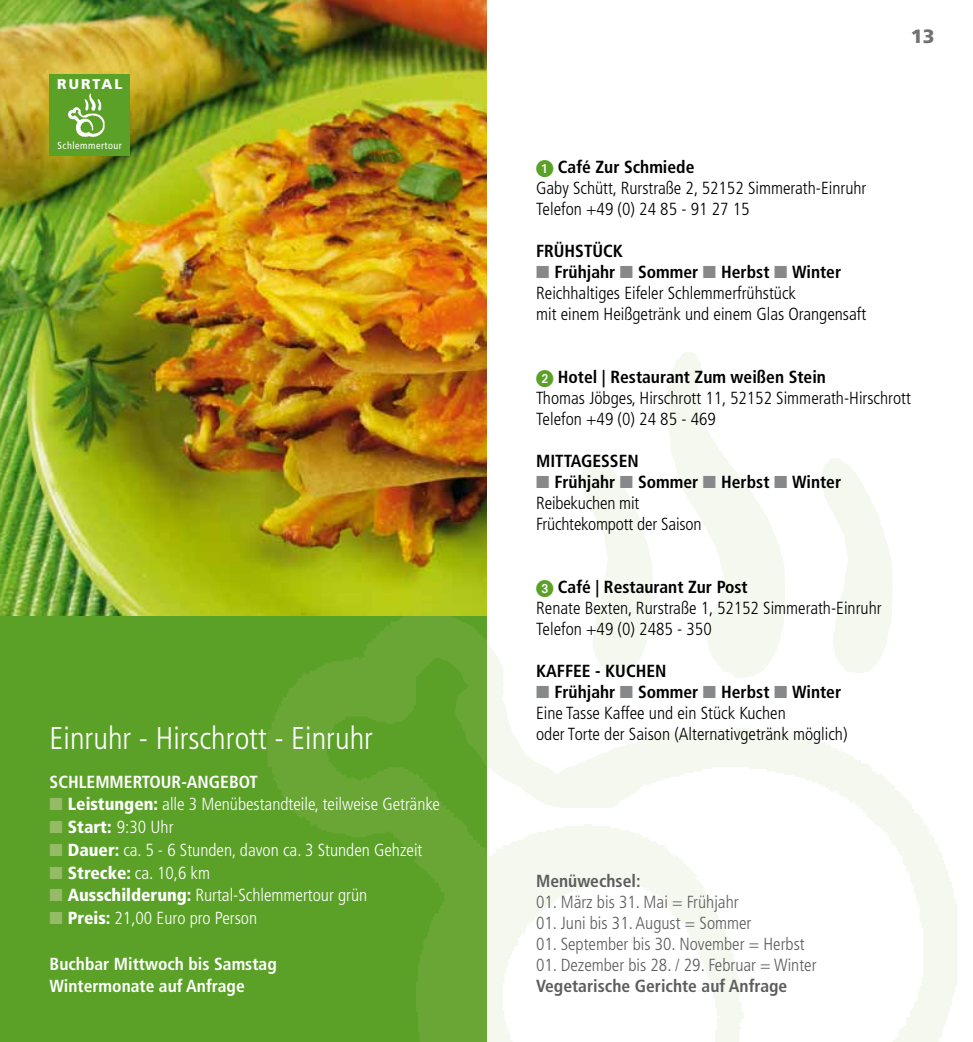
<style>
.page{position:relative;width:973px;height:1042px;background:#fff}
.page>*{position:absolute;margin:0;border:0;box-sizing:border-box;transform-origin:0 0}
.t1{font:300 condensed 31.5px "Frutiger LT Std";color:#fff}
.t2{font:900 19.25px "Frutiger LT Std";color:#707172}
.t3{font:300 condensed 17.5px/21px "Frutiger LT Std";color:#000}
.t4{font:300 condensed 17.5px "Frutiger LT Std";color:#fff}
.t5{font:300 condensed 17.5px "Frutiger LT Std";color:#5d5d5f}
.t6{font:700 condensed 17.5px/22.8px "Frutiger LT Std";color:#fff}
.t7{font:700 condensed 17.5px "Frutiger LT Std";color:#5d5d5f}
.t8{font:700 condensed 17.5px "Frutiger LT Std";color:#000}
.t9{font:900 14.17px "Frutiger LT Std";letter-spacing:.15em;color:#fff}
.t10{font:condensed 10.15px "Frutiger LT Std";letter-spacing:.05em;color:#fff}
.s1{color:#95bb67}
.s2{font-weight:900}
.s3{font-family:"European Pi One";font-weight:400;font-stretch:normal;color:#5ba128}
.s4{font-weight:700}
.s5{color:#87888a}
</style>
<div class="page">
<img style="left:486px;top:270px;width:471px;height:772px">
<div style="left:0;top:0;width:486px;height:1042px;background:#5ba128"></div>
<img style="left:212px;top:615px;width:274px;height:427px">
<img style="left:0;top:0;width:486px;height:615px">
<div style="left:50px;top:74px;width:80px;height:82px;background:#5ba128"></div>
<img style="left:68px;top:93px;width:37px;height:44px">
<p class="t9" style="left:57px;top:76px;width:67px">RURTAL</p>
<p class="t10" style="left:57px;top:139px;width:66px">Schlemmertour</p>
<h1 class="t1" style="left:50px;top:720px;width:325px">Einruhr - Hirschrott - Einruhr</h1>
<p class="t6" style="left:50px;top:770px;width:209px">SCHLEMMERTOUR-ANGEBOT</p>
<p class="t4" style="left:50px;top:794px;width:391px"><span class="s1">■</span> <span class="s2">Leistungen:</span> alle 3 Menübestandteile, teilweise Getränke</p>
<p class="t4" style="left:50px;top:817px;width:125px"><span class="s1">■</span> <span class="s2">Start:</span> 9:30 Uhr</p>
<p class="t4" style="left:50px;top:840px;width:374px"><span class="s1">■</span> <span class="s2">Dauer:</span> ca. 5 - 6 Stunden, davon ca. 3 Stunden Gehzeit</p>
<p class="t4" style="left:50px;top:862px;width:162px"><span class="s1">■</span> <span class="s2">Strecke:</span> ca. 10,6 km</p>
<p class="t4" style="left:50px;top:885px;width:319px"><span class="s1">■</span> <span class="s2">Ausschilderung:</span> Rurtal-Schlemmertour grün</p>
<p class="t4" style="left:50px;top:908px;width:209px"><span class="s1">■</span> <span class="s2">Preis:</span> 21,00 Euro pro Person</p>
<p class="t6" style="left:50px;top:952px;width:228px">Buchbar Mittwoch bis Samstag<br>Wintermonate auf Anfrage</p>
<p class="t2" style="left:910px;top:24px;width:25px">13</p>
<p class="t3" style="left:536px;top:157px;width:332px"><span class="s3">1</span> <span class="s4">Café Zur Schmiede<br></span>Gaby Schütt, Rurstraße 2, 52152 Simmerath-Einruhr<br>Telefon +49 (0) 24 85 - 91 27 15</p>
<p class="t8" style="left:536px;top:241px;width:88px">FRÜHSTÜCK</p>
<p class="t3" style="left:536px;top:262px;width:331px"><span class="s5">■</span> <span class="s4">Frühjahr</span> <span class="s5">■</span> <span class="s4">Sommer</span> <span class="s5">■</span> <span class="s4">Herbst</span> <span class="s5">■</span> <span class="s4">Winter<br></span>Reichhaltiges Eifeler Schlemmerfrühstück<br>mit einem Heißgetränk und einem Glas Orangensaft</p>
<p class="t3" style="left:536px;top:367px;width:376px"><span class="s3">2</span> <span class="s4">Hotel | Restaurant Zum weißen Stein<br></span>Thomas Jöbges, Hirschrott 11, 52152 Simmerath-Hirschrott<br>Telefon +49 (0) 24 85 - 469</p>
<p class="t8" style="left:536px;top:451px;width:104px">MITTAGESSEN</p>
<p class="t3" style="left:536px;top:472px;width:306px"><span class="s5">■</span> <span class="s4">Frühjahr</span> <span class="s5">■</span> <span class="s4">Sommer</span> <span class="s5">■</span> <span class="s4">Herbst</span> <span class="s5">■</span> <span class="s4">Winter<br></span>Reibekuchen mit<br>Früchtekompott der Saison</p>
<p class="t3" style="left:536px;top:577px;width:347px"><span class="s3">3</span> <span class="s4">Café | Restaurant Zur Post<br></span>Renate Bexten, Rurstraße 1, 52152 Simmerath-Einruhr<br>Telefon +49 (0) 2485 - 350</p>
<p class="t8" style="left:536px;top:661px;width:132px">KAFFEE - KUCHEN</p>
<p class="t3" style="left:536px;top:682px;width:313px"><span class="s5">■</span> <span class="s4">Frühjahr</span> <span class="s5">■</span> <span class="s4">Sommer</span> <span class="s5">■</span> <span class="s4">Herbst</span> <span class="s5">■</span> <span class="s4">Winter<br></span>Eine Tasse Kaffee und ein Stück Kuchen<br>oder Torte der Saison (Alternativgetränk möglich)</p>
<p class="t7" style="left:536px;top:871px;width:106px">Menüwechsel:</p>
<p class="t5" style="left:536px;top:892px;width:204px">01. März bis 31. Mai = Frühjahr</p>
<p class="t5" style="left:536px;top:913px;width:217px">01. Juni bis 31. August = Sommer</p>
<p class="t5" style="left:536px;top:934px;width:270px">01. September bis 30. November = Herbst</p>
<p class="t5" style="left:536px;top:955px;width:282px">01. Dezember bis 28. / 29. Februar = Winter</p>
<p class="t7" style="left:536px;top:976px;width:253px">Vegetarische Gerichte auf Anfrage</p>
</div>
